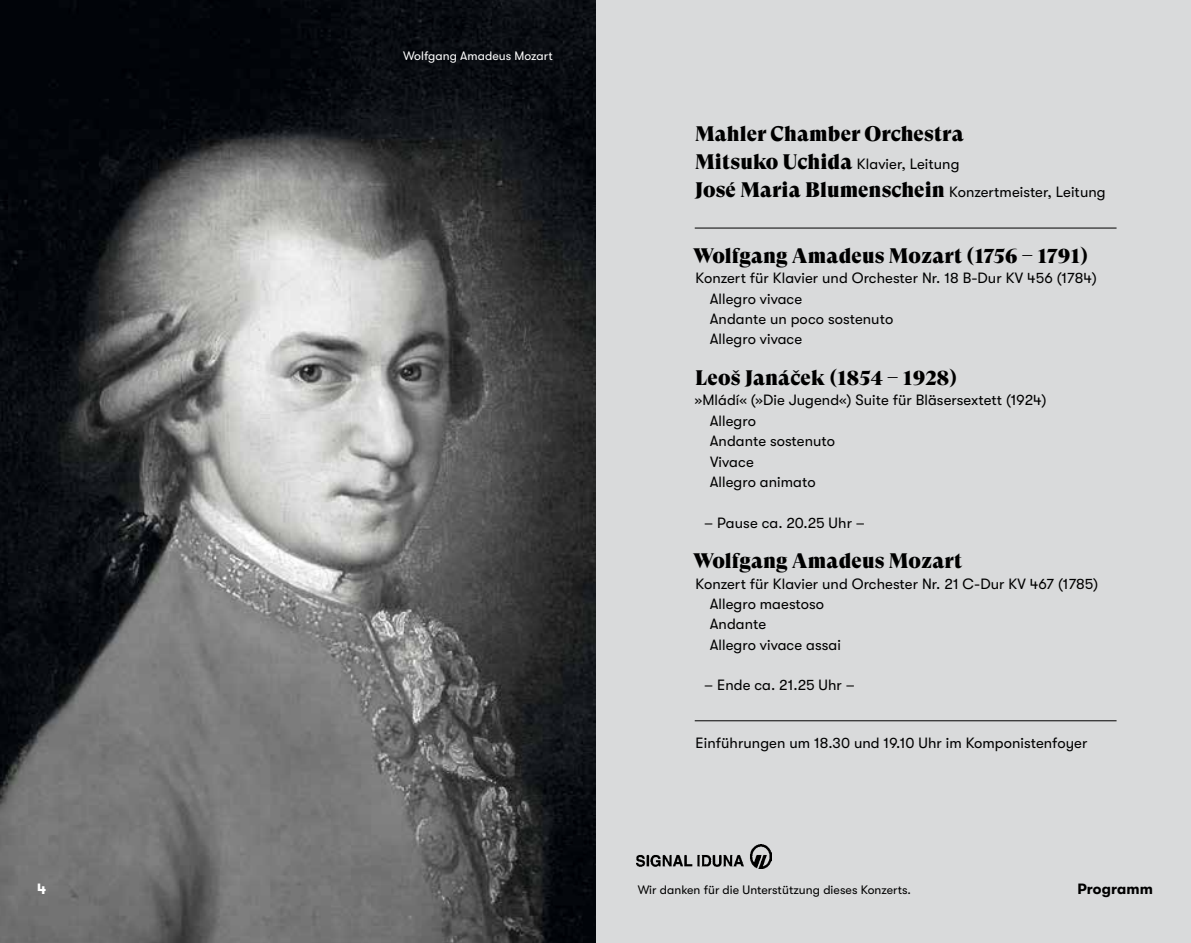
<style>
.page{position:relative;width:1191px;height:943px;background:#fff}
.page>*{position:absolute;margin:0;border:0;box-sizing:border-box;transform-origin:0 0}
.t1{font:21px "GT Super Display Super";letter-spacing:.005em;color:#000}
.t2{font:14.88px/20.3px "GT Walsheim";letter-spacing:.005em;color:#000}
.t3{font:700 14.88px "GT Walsheim";letter-spacing:.005em;color:#000}
.t4{font:700 14.88px "GT Walsheim";color:#fff}
.t5{font:12.25px "GT Walsheim";letter-spacing:.005em;color:#000}
.t6{font:12.25px "GT Walsheim";letter-spacing:.005em;color:#fff}
.s1{font-family:"GT Super Display Super";font-size:21px}
</style>
<div class="page">
<div style="left:595px;top:0;width:596px;height:943px;background:#d9dadb"></div>
<img style="left:0;top:0;width:595px;height:943px">
<hr style="left:694px;top:228px;width:422px;height:1px;background:#000">
<hr style="left:694px;top:720px;width:422px;height:1px;background:#000">
<img style="left:637px;top:844px;width:134px;height:24px">
<p class="t6" style="left:403px;top:49px;width:151px">Wolfgang Amadeus Mozart</p>
<h1 class="t1" style="left:695px;top:122px;width:270px">Mahler Chamber Orchestra</h1>
<p class="t2" style="left:695px;top:150px;width:412px;line-height:28px"><span class="s1">Mitsuko Uchida</span> Klavier, Leitung<br><span class="s1">José Maria Blumenschein</span> Konzertmeister, Leitung</p>
<h1 class="t1" style="left:693px;top:244px;width:396px">Wolfgang Amadeus Mozart (1756 – 1791)</h1>
<p class="t2" style="left:709px;top:268px;width:388px;text-indent:-14px">Konzert für Klavier und Orchester Nr. 18 B-Dur KV 456 (1784)<br>Allegro vivace<br>Andante un poco sostenuto<br>Allegro vivace</p>
<h1 class="t1" style="left:695px;top:366px;width:263px">Leoš Janáček (1854 – 1928)</h1>
<p class="t2" style="left:709px;top:390px;width:338px;text-indent:-15px">»Mládí« (»Die Jugend«) Suite für Bläsersextett (1924)<br>Allegro<br>Andante sostenuto<br>Vivace<br>Allegro animato</p>
<p class="t2" style="left:704px;top:512px;width:162px">– Pause ca. 20.25 Uhr –</p>
<h1 class="t1" style="left:693px;top:550px;width:271px">Wolfgang Amadeus Mozart</h1>
<p class="t2" style="left:709px;top:573px;width:390px;text-indent:-14px">Konzert für Klavier und Orchester Nr. 21 C-Dur KV 467 (1785)<br>Allegro maestoso<br>Andante<br>Allegro vivace assai</p>
<p class="t2" style="left:704px;top:675px;width:152px">– Ende ca. 21.25 Uhr –</p>
<p class="t2" style="left:695px;top:732px;width:393px">Einführungen um 18.30 und 19.10 Uhr im Komponistenfoyer</p>
<p class="t4" style="left:37px;top:880px;width:11px">4</p>
<p class="t3" style="left:1077px;top:880px;width:77px">Programm</p>
<p class="t5" style="left:637px;top:882px;width:275px">Wir danken für die Unterstützung dieses Konzerts.</p>
</div>
